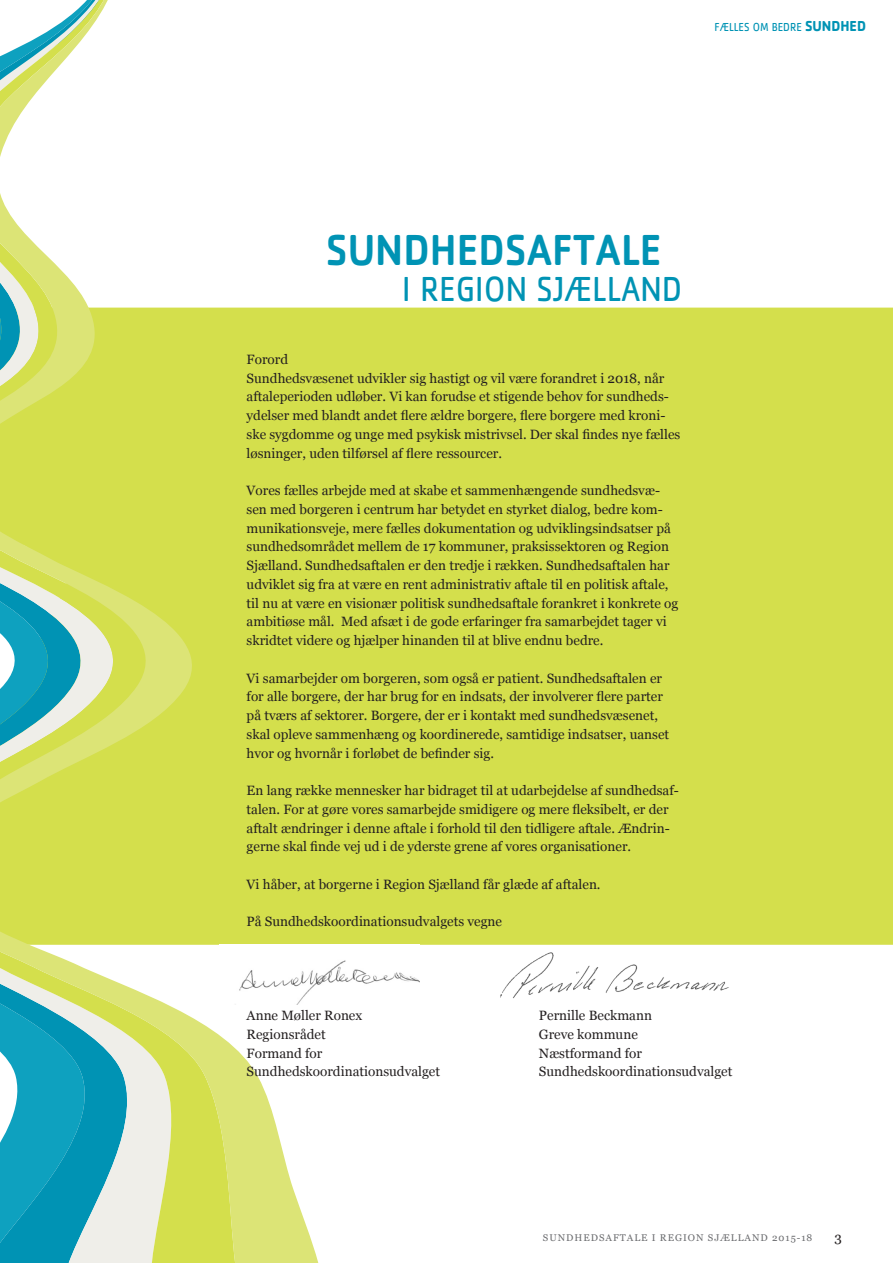
<style>
.page{position:relative;width:893px;height:1263px;background:#fff}
.page>*{position:absolute;margin:0;border:0;box-sizing:border-box;transform-origin:0 0}
.t1{font:500 45px "Cachet Std";color:#0093b4;scale:.9 1}
.t2{font:36px "Cachet Std";color:#0093b4;scale:.9 1}
.t3{font:13.5px/18.8px "Georgia";color:#231f20}
.t4{font:12px "Cachet Std";color:#0093b4;scale:.9 1}
.t5{font:9.75px "Georgia";letter-spacing:.1em;color:#6c6d70}
.s1{font-weight:700;font-size:15px}
</style>
<div class="page">
<div style="left:318px;top:308px;width:575px;height:637px;background:#d4df4c"></div>
<svg style="left:0;top:0;width:318px;height:1263px"></svg>
<img style="left:220px;top:945px;width:200px;height:59px">
<img style="left:500px;top:952px;width:229px;height:47px">
<p class="t4" style="left:714px;top:20px;width:170px">FÆLLES OM BEDRE <span class="s1">SUNDHED</span></p>
<h1 class="t1" style="left:326px;top:222px;width:375px">SUNDHEDSAFTALE</h1>
<h2 class="t2" style="left:402px;top:268px;width:313px">I REGION SJÆLLAND</h2>
<p class="t3" style="left:247px;top:350px;width:435px">Forord<br>Sundhedsvæsenet udvikler sig hastigt og vil være forandret i 2018, når aftaleperioden udløber. Vi kan forudse et stigende behov for sundheds&shy;ydelser med blandt andet flere ældre borgere, flere borgere med kroni&shy;ske sygdomme og unge med psykisk mistrivsel. Der skal findes nye fælles løsninger, uden tilførsel af flere ressourcer.</p>
<p class="t3" style="left:247px;top:481px;width:433px">Vores fælles arbejde med at skabe et sammenhængende sundhedsvæ&shy;sen med borgeren i centrum har betydet en styrket dialog, bedre kom&shy;munikationsveje, mere fælles dokumentation og udviklingsindsatser på sundhedsområdet mellem de 17 kommuner, praksissektoren og Region Sjælland. Sundhedsaftalen er den tredje i rækken. Sundhedsaftalen har udviklet sig fra at være en rent administrativ aftale til en politisk aftale, til nu at være en visionær politisk sundhedsaftale forankret i konkrete og ambitiøse mål. Med afsæt i de gode erfaringer fra samarbejdet tager vi skridtet videre og hjælper hinanden til at blive endnu bedre.</p>
<p class="t3" style="left:247px;top:669px;width:424px">Vi samarbejder om borgeren, som også er patient. Sundhedsaftalen er for alle borgere, der har brug for en indsats, der involverer flere parter på tværs af sektorer. Borgere, der er i kontakt med sundhedsvæsenet, skal opleve sammenhæng og koordinerede, samtidige indsatser, uanset hvor og hvornår i forløbet de befinder sig.</p>
<p class="t3" style="left:247px;top:781px;width:434px">En lang række mennesker har bidraget til at udarbejdelse af sundhedsaf&shy;talen. For at gøre vores samarbejde smidigere og mere fleksibelt, er der aftalt ændringer i denne aftale i forhold til den tidligere aftale. Ændrin&shy;gerne skal finde vej ud i de yderste grene af vores organisationer.</p>
<p class="t3" style="left:247px;top:875px;width:355px">Vi håber, at borgerne i Region Sjælland får glæde af aftalen.</p>
<p class="t3" style="left:247px;top:913px;width:257px">På Sundhedskoordinationsudvalgets vegne</p>
<p class="t3" style="left:247px;top:1006px;width:195px">Anne Møller Ronex<br>Regionsrådet<br>Formand for<br>Sundhedskoordinationsudvalget</p>
<p class="t3" style="left:539px;top:1006px;width:195px">Pernille Beckmann<br>Greve kommune<br>Næstformand for<br>Sundhedskoordinationsudvalget</p>
<p class="t5" style="left:543px;top:1232px;width:271px">SUNDHEDSAFTALE I REGION SJÆLLAND 2015-18</p>
<p class="t3" style="left:834px;top:1228px;width:9px">3</p>
</div>
